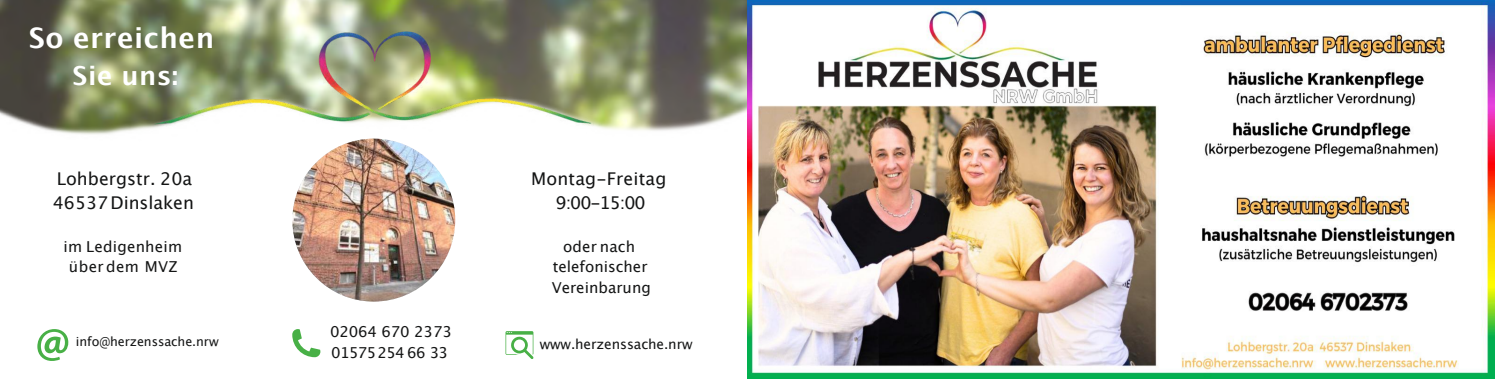
<style>
.page{position:relative;width:1495px;height:379px;background:#fff}
.page>*{position:absolute;margin:0;border:0;box-sizing:border-box;transform-origin:0 0}
.t1{font:700 28.25px "Lucida Grande";letter-spacing:.02em;color:#fff}
.t2{font:700 26.25px "Lucida Grande";letter-spacing:.02em;color:#fff}
.t3{font:17.62px/24.5px "Lucida Grande";letter-spacing:.005em;color:#141515;text-align:center}
.t4{font:15.12px/20.8px "Lucida Grande";color:#141515;text-align:center}
.t5{font:13.62px "Lucida Grande";letter-spacing:-.005em;color:#141515}
.t6{font:12.62px "Lucida Grande";letter-spacing:-.005em;color:#141515}
</style>
<div class="page">
<img style="left:0;top:0;width:747px;height:97px">
<img style="left:0;top:97px;width:747px;height:126px">
<img style="left:148px;top:27px;width:453px;height:111px">
<svg style="left:37px;top:329px;width:31px;height:32px"></svg>
<svg style="left:292px;top:329px;width:28px;height:28px"></svg>
<svg style="left:505px;top:331px;width:29px;height:28px"></svg>
<img style="left:292px;top:139px;width:163px;height:163px;border-radius:50%">
<img style="left:748px;top:0;width:747px;height:379px">
<h1 class="t1" style="left:29px;top:26px;width:187px">So erreichen</h1>
<h2 class="t2" style="left:73px;top:64px;width:107px">Sie uns:</h2>
<p class="t3" style="left:53px;top:167px;width:143px;text-align:left">Lohbergstr. 20a<br>46537Dinslaken</p>
<p class="t4" style="left:64px;top:237px;width:120px">im Ledigenheim überdem MVZ</p>
<p class="t3" style="left:531px;top:167px;width:137px">Montag-Freitag<br>9:00-15:00</p>
<p class="t4" style="left:552px;top:237px;width:101px">oder nach telefonischer<br>Vereinbarung</p>
<p class="t4" style="left:330px;top:323px;width:123px;text-align:left">02064 670 2373<br>01575254 66 33</p>
<p class="t6" style="left:76px;top:336px;width:144px">info@herzenssache.nrw</p>
<p class="t5" style="left:540px;top:338px;width:154px">www.herzenssache.nrw</p>
</div>
